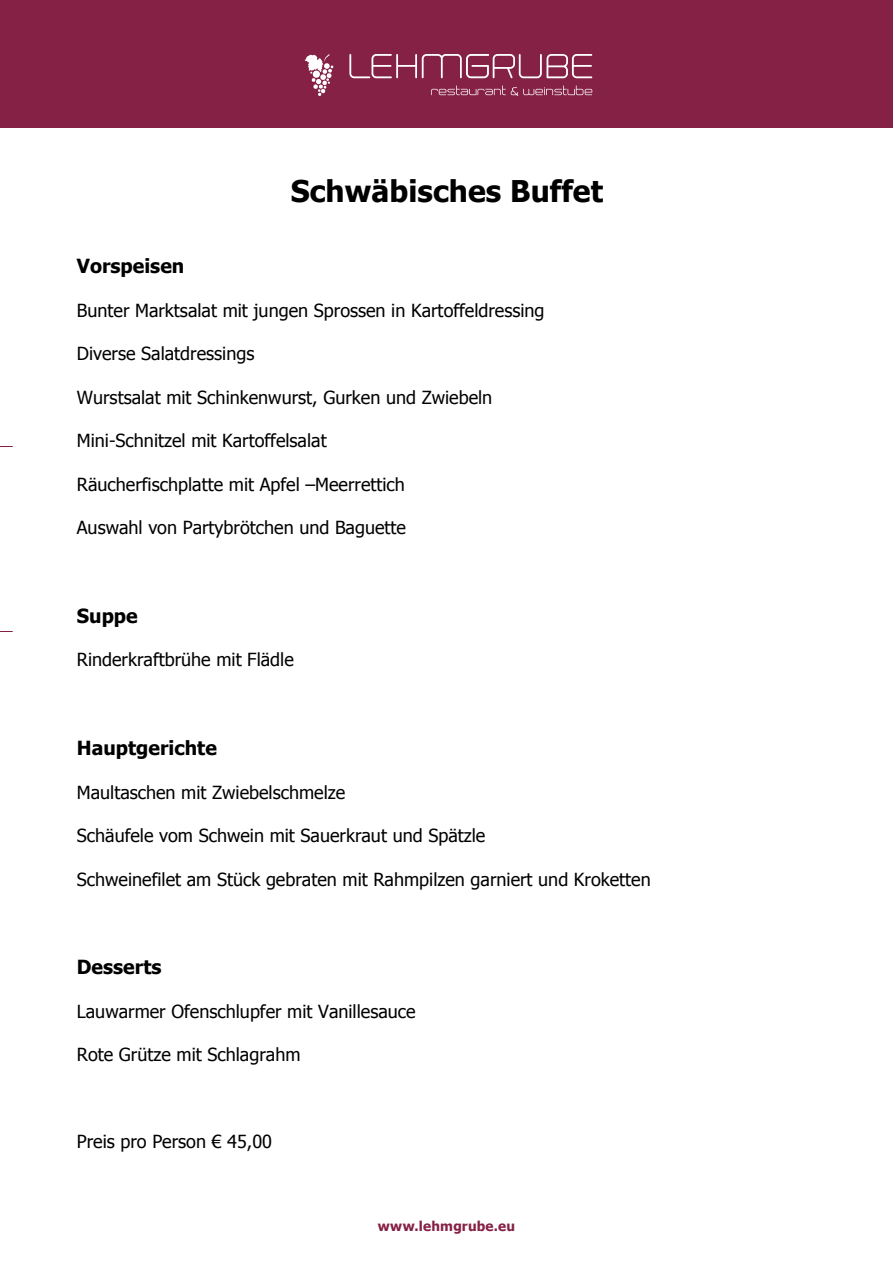
<style>
.page{position:relative;width:893px;height:1263px;background:#fff}
.page>*{position:absolute;margin:0;border:0;box-sizing:border-box;transform-origin:0 0}
.t1{font:700 29.85px "Tahoma";letter-spacing:.005em;color:#000}
.t2{font:700 19.5px "Tahoma";color:#000}
.t3{font:18px "Tahoma";color:#000}
.t4{font:700 13.5px "Tahoma";letter-spacing:.015em;color:#852145}
</style>
<div class="page">
<div style="left:0;top:0;width:893px;height:128px;background:#852145"></div>
<svg style="left:305px;top:54px;width:29px;height:42px"></svg>
<svg style="left:349px;top:54px;width:243px;height:24px"></svg>
<svg style="left:431px;top:85px;width:161px;height:11px"></svg>
<svg style="left:0;top:446px;width:13px;height:1px"></svg>
<svg style="left:0;top:631px;width:13px;height:1px"></svg>
<h1 class="t1" style="left:291px;top:170px;width:314px">Schwäbisches Buffet</h1>
<p class="t2" style="left:77px;top:252px;width:109px">Vorspeisen</p>
<p class="t3" style="left:77px;top:298px;width:469px">Bunter Marktsalat mit jungen Sprossen in Kartoffeldressing</p>
<p class="t3" style="left:77px;top:341px;width:179px">Diverse Salatdressings</p>
<p class="t3" style="left:77px;top:385px;width:417px">Wurstsalat mit Schinkenwurst, Gurken und Zwiebeln</p>
<p class="t3" style="left:77px;top:429px;width:251px">Mini-Schnitzel mit Kartoffelsalat</p>
<p class="t3" style="left:77px;top:472px;width:330px">Räucherfischplatte mit Apfel –Meerrettich</p>
<p class="t3" style="left:77px;top:515px;width:331px">Auswahl von Partybrötchen und Baguette</p>
<p class="t2" style="left:77px;top:602px;width:62px">Suppe</p>
<p class="t3" style="left:77px;top:648px;width:218px">Rinderkraftbrühe mit Flädle</p>
<p class="t2" style="left:77px;top:734px;width:142px">Hauptgerichte</p>
<p class="t3" style="left:77px;top:780px;width:270px">Maultaschen mit Zwiebelschmelze</p>
<p class="t3" style="left:77px;top:823px;width:410px">Schäufele vom Schwein mit Sauerkraut und Spätzle</p>
<p class="t3" style="left:77px;top:867px;width:575px">Schweinefilet am Stück gebraten mit Rahmpilzen garniert und Kroketten</p>
<p class="t2" style="left:77px;top:953px;width:86px">Desserts</p>
<p class="t3" style="left:77px;top:999px;width:340px">Lauwarmer Ofenschlupfer mit Vanillesauce</p>
<p class="t3" style="left:77px;top:1043px;width:225px">Rote Grütze mit Schlagrahm</p>
<p class="t3" style="left:77px;top:1130px;width:197px">Preis pro Person € 45,00</p>
<p class="t4" style="left:378px;top:1216px;width:139px">www.lehmgrube.eu</p>
</div>
